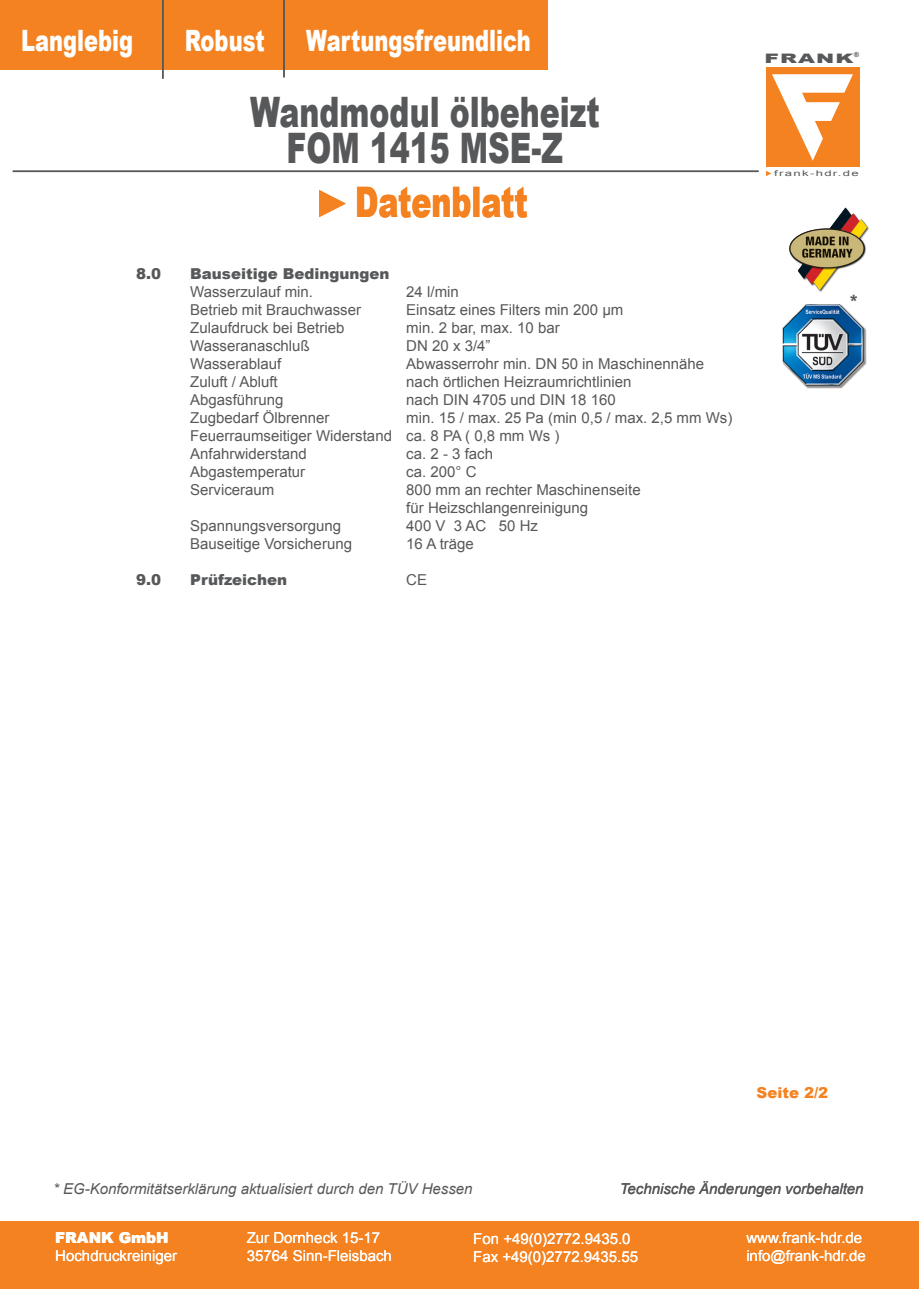
<style>
.page{position:relative;width:919px;height:1289px;background:#fff}
.page>*{position:absolute;margin:0;border:0;box-sizing:border-box;transform-origin:0 0}
.t1{font:900 42px "Arial";color:#57585a;scale:.71 1}
.t2{font:900 42px "Arial";color:#f58220;scale:.71 1}
.t3{font:900 29.4px "Arial";color:#fff;scale:.71 1}
.t4{font:900 18px "Arial";color:#57585a}
.t5{font:15px "Arial";color:#57585a}
.t6{font:15px/18px "Arial";color:#fff}
.t7{font:italic 15px "Arial";color:#57585a}
.t8{font:900 15px "Arial";color:#57585a}
.t9{font:900 15px "Arial";color:#fff}
.t10{font:900 15px "Arial";color:#f58220}
.t11{font:900 13.05px "Arial";letter-spacing:.05em;color:#57585a;scale:1.67 1}
.t12{font:7.95px "Arial";letter-spacing:.1em;color:#57585a;scale:1.67 1}
.t13{font:900 6.9px "Arial";color:#57585a}
</style>
<div class="page">
<div style="left:4px;top:1220px;width:910px;height:68px;background:#f58220"></div>
<div style="left:766px;top:67px;width:93px;height:99px;background:#f58220"></div>
<svg style="left:772px;top:74px;width:80px;height:87px"></svg>
<svg style="left:766px;top:171px;width:5px;height:5px"></svg>
<hr style="left:13px;top:170px;width:745px;height:2px;background:#57585a">
<div style="left:0;top:0;width:547px;height:70px;background:#f58220"></div>
<hr style="left:162px;top:0;width:1px;height:79px;background:#57585a">
<hr style="left:283px;top:0;width:2px;height:77px;background:#57585a">
<img style="left:789px;top:207px;width:80px;height:85px">
<svg style="left:319px;top:190px;width:27px;height:27px"></svg>
<img style="left:804px;top:326px;width:63px;height:63px">
<img style="left:782px;top:304px;width:81px;height:81px">
<h2 class="t3" style="left:21px;top:19px;width:159px">Langlebig</h2>
<h2 class="t3" style="left:185px;top:19px;width:114px">Robust</h2>
<h2 class="t3" style="left:306px;top:19px;width:318px">Wartungsfreundlich</h2>
<p class="t1" style="left:250px;top:81px;width:494px">Wandmodul ölbeheizt</p>
<p class="t1" style="left:286px;top:117px;width:391px">FOM 1415 MSE-Z</p>
<h1 class="t2" style="left:355px;top:172px;width:244px">Datenblatt</h1>
<p class="t8" style="left:136px;top:263px;width:27px">8.0</p>
<p class="t8" style="left:190px;top:263px;width:201px">Bauseitige Bedingungen</p>
<p class="t5" style="left:190px;top:282px;width:124px">Wasserzulauf min.</p>
<p class="t5" style="left:406px;top:282px;width:54px">24 l/min</p>
<p class="t5" style="left:190px;top:300px;width:172px">Betrieb mit Brauchwasser</p>
<p class="t5" style="left:406px;top:300px;width:219px">Einsatz eines Filters min 200 µm</p>
<p class="t5" style="left:190px;top:318px;width:156px">Zulaufdruck bei Betrieb</p>
<p class="t5" style="left:406px;top:318px;width:155px">min. 2 bar, max. 10 bar</p>
<p class="t5" style="left:190px;top:336px;width:121px">Wasseranaschluß</p>
<p class="t5" style="left:406px;top:336px;width:86px">DN 20 x 3/4”</p>
<p class="t5" style="left:190px;top:354px;width:93px">Wasserablauf</p>
<p class="t5" style="left:406px;top:354px;width:299px">Abwasserrohr min. DN 50 in Maschinennähe</p>
<p class="t5" style="left:190px;top:372px;width:89px">Zuluft / Abluft</p>
<p class="t5" style="left:406px;top:372px;width:227px">nach örtlichen Heizraumrichtlinien</p>
<p class="t5" style="left:190px;top:390px;width:95px">Abgasführung</p>
<p class="t5" style="left:406px;top:390px;width:211px">nach DIN 4705 und DIN 18 160</p>
<p class="t5" style="left:190px;top:408px;width:141px">Zugbedarf Ölbrenner</p>
<p class="t5" style="left:406px;top:408px;width:327px">min. 15 / max. 25 Pa (min 0,5 / max. 2,5 mm Ws)</p>
<p class="t5" style="left:190px;top:426px;width:371px">Feuerraumseitiger Widerstand ca. 8 PA ( 0,8 mm Ws )</p>
<p class="t5" style="left:190px;top:444px;width:118px">Anfahrwiderstand</p>
<p class="t5" style="left:406px;top:444px;width:88px">ca. 2 - 3 fach</p>
<p class="t5" style="left:190px;top:462px;width:117px">Abgastemperatur</p>
<p class="t5" style="left:406px;top:462px;width:72px">ca. 200° C</p>
<p class="t5" style="left:190px;top:480px;width:86px">Serviceraum</p>
<p class="t5" style="left:406px;top:480px;width:236px">800 mm an rechter Maschinenseite</p>
<p class="t5" style="left:406px;top:498px;width:183px">für Heizschlangenreinigung</p>
<p class="t5" style="left:190px;top:516px;width:152px">Spannungsversorgung</p>
<p class="t5" style="left:406px;top:516px;width:133px">400 V 3 AC 50 Hz</p>
<p class="t5" style="left:190px;top:534px;width:163px">Bauseitige Vorsicherung</p>
<p class="t5" style="left:406px;top:534px;width:69px">16 A träge</p>
<p class="t8" style="left:136px;top:569px;width:27px">9.0</p>
<p class="t8" style="left:190px;top:569px;width:98px">Prüfzeichen</p>
<p class="t5" style="left:406px;top:570px;width:22px">CE</p>
<p class="t13" style="left:853px;top:50px;width:7px">®</p>
<p class="t11" style="left:764px;top:49px;width:55px">FRANK</p>
<p class="t12" style="left:774px;top:168px;width:52px">frank-hdr.de</p>
<p class="t4" style="left:848px;top:288px;width:12px">*</p>
<p class="t10" style="left:756px;top:1081px;width:73px">Seite 2/2</p>
<p class="t7" style="left:53px;top:1179px;width:421px">* EG-Konformitätserklärung aktualisiert durch den TÜV Hessen</p>
<p class="t7" style="left:619px;top:1178px;width:245px">Technische Änderungen vorbehalten</p>
<p class="t9" style="left:55px;top:1226px;width:115px">FRANK GmbH</p>
<p class="t6" style="left:55px;top:1246px;width:123px">Hochdruckreiniger</p>
<p class="t6" style="left:247px;top:1229px;width:147px">Zur Dornheck 15-17<br>35764 Sinn-Fleisbach</p>
<p class="t6" style="left:473px;top:1229px;width:166px">Fon +49(0)2772.9435.0<br>Fax +49(0)2772.9435.55</p>
<p class="t6" style="left:746px;top:1228px;width:121px">www.frank-hdr.de info@frank-hdr.de</p>
</div>
